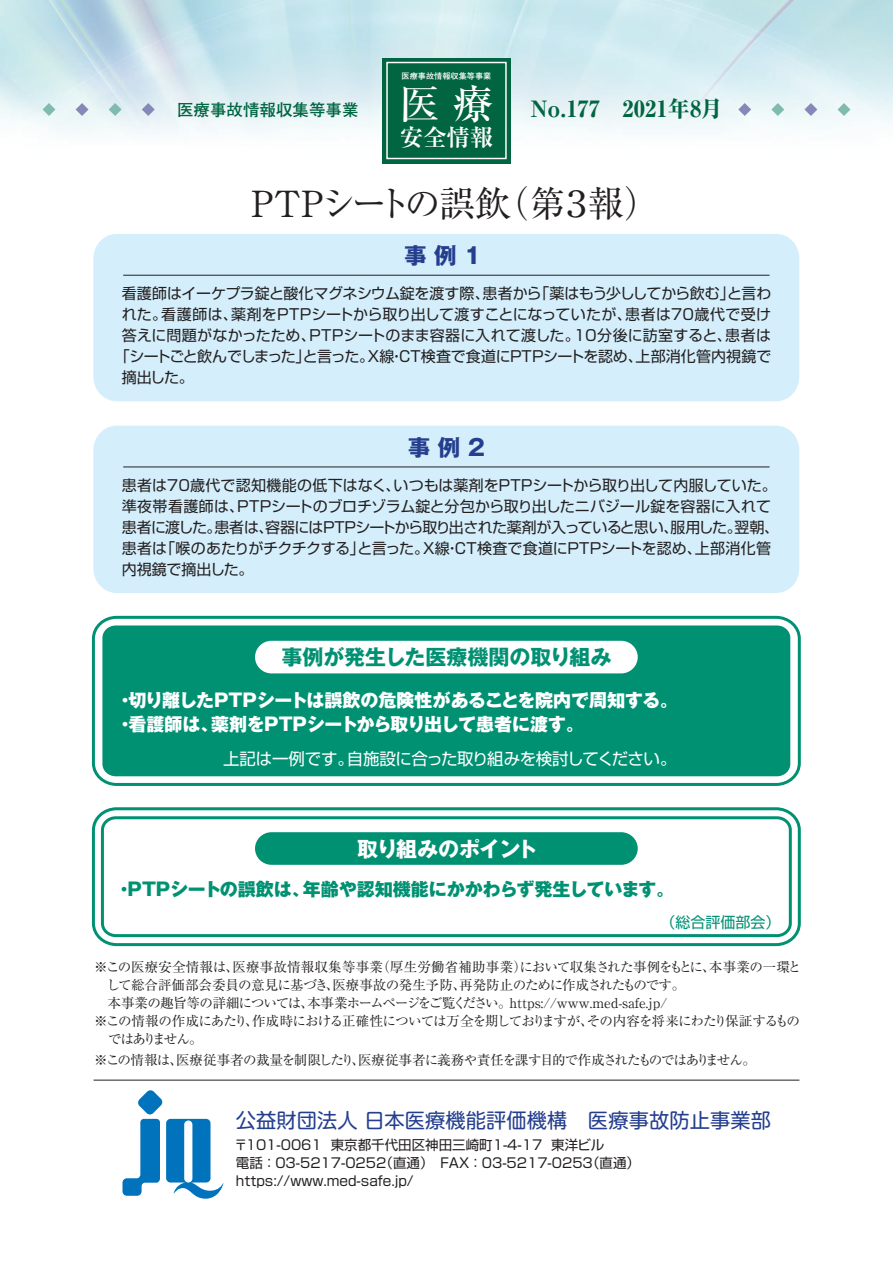
<style>
.page{position:relative;width:893px;height:1263px;background:#fff}
.page>*{position:absolute;margin:0;border:0;box-sizing:border-box;transform-origin:0 0}
.t1{font:500 40.35px "Ryumin Pro";color:#fff}
.t2{font:36px "Ryumin Pro";letter-spacing:-.2em;color:#231f20}
.t3{font:700 23.4px "Ryumin Pro";color:#fff}
.t4{font:800 22.5px "Ryumin Pro";color:#006540}
.t5{font:700 22.5px "Gothic MB101 Pro";color:#253f8e}
.t6{font:700 21px "Gothic MB101 Pro";color:#009173}
.t7{font:700 21px "Gothic MB101 Pro";letter-spacing:-.04em;color:#fff}
.t8{font:20.25px "Shin M Go Pro";letter-spacing:.005em;color:#253f8e}
.t9{font:800 18px/24px "Gothic MB101 Pro";letter-spacing:-.03em;color:#fff}
.t10{font:800 18px "Gothic MB101 Pro";color:#009173}
.t11{font:16.5px "Shin Go Pro";letter-spacing:-.03em;color:#fff}
.t12{font:700 16.5px "Futo Go B101 Pro";color:#006540}
.t13{font:15px/21px "Shin Go Pro";letter-spacing:-.01em;color:#231f20}
.t14{font:15px "Shin Go Pro";letter-spacing:-.035em;color:#231f20}
.t15{font:15px "Shin Go Pro";letter-spacing:.01em;color:#231f20}
.t16{font:15px "Shin Go Pro";color:#009173}
.t17{font:13.5px "Ryumin Pro";letter-spacing:-.035em;color:#231f20}
.t18{font:13.5px/18px "Shin Go Pro";color:#231f20}
.t19{font:13.5px "Ryumin Pro";letter-spacing:-.06em;color:#231f20}
.t20{font:13.5px "Ryumin Pro";letter-spacing:.015em;color:#231f20}
.t21{font:13.5px "Ryumin Pro";letter-spacing:-.055em;color:#231f20}
.t22{font:13.5px "Ryumin Pro";letter-spacing:-.11em;color:#231f20}
.t23{font:700 8.1px "Futo Go B101 Pro";color:#fff}
</style>
<div class="page">
<img style="left:0;top:0;width:893px;height:1185px">
<svg style="left:109px;top:103px;width:13px;height:13px"></svg>
<svg style="left:43px;top:103px;width:12px;height:13px"></svg>
<svg style="left:142px;top:103px;width:13px;height:13px"></svg>
<svg style="left:76px;top:103px;width:13px;height:13px"></svg>
<svg style="left:771px;top:103px;width:13px;height:13px"></svg>
<svg style="left:804px;top:103px;width:13px;height:13px"></svg>
<svg style="left:738px;top:103px;width:13px;height:13px"></svg>
<svg style="left:837px;top:103px;width:13px;height:13px"></svg>
<div style="left:382px;top:58px;width:129px;height:105px;background:#006540"></div>
<div style="left:386px;top:62px;width:121px;height:97px;border:1px solid #fff"></div>
<hr style="left:94px;top:1080px;width:705px;height:1px;background:#231f20">
<svg style="left:122px;top:1090px;width:101px;height:109px"></svg>
<div style="left:93px;top:234px;width:706px;height:167px;background:#d4effb;border-radius:24px"></div>
<hr style="left:123px;top:275px;width:646px;height:1px;background:#231f20">
<div style="left:93px;top:426px;width:706px;height:167px;background:#d4effb;border-radius:24px"></div>
<hr style="left:123px;top:467px;width:646px;height:1px;background:#231f20">
<div style="left:92px;top:807px;width:709px;height:139px;border:3px solid #009173;border-radius:22px"></div>
<div style="left:101px;top:816px;width:691px;height:121px;border:3px solid #009173;border-radius:13px"></div>
<div style="left:255px;top:832px;width:383px;height:33px;background:#009173;border-radius:16px"></div>
<div style="left:92px;top:616px;width:709px;height:170px;border:3px solid #009173;border-radius:22px"></div>
<div style="left:102px;top:625px;width:688px;height:151px;background:#009173;border-radius:13px"></div>
<div style="left:255px;top:641px;width:383px;height:32px;background:#fff;border-radius:16px"></div>
<p class="t12" style="left:177px;top:96px;width:183px">医療事故情報収集等事業</p>
<p class="t23" style="left:402px;top:69px;width:91px">医療事故情報収集等事業</p>
<h1 class="t1" style="left:399px;top:72px;width:96px">医 療</h1>
<h3 class="t3" style="left:400px;top:119px;width:95px">安全情報</h3>
<h3 class="t4" style="left:531px;top:91px;width:193px">No.177 2021年8月</h3>
<h2 class="t2" style="left:244px;top:175px;width:417px">ＰＴＰシートの誤飲（第３報）</h2>
<h3 class="t5" style="left:404px;top:237px;width:79px">事 例 1</h3>
<p class="t14" style="left:122px;top:281px;width:651px">看護師はイーケプラ錠と酸化マグネシウム錠を渡す際、患者から「薬はもう少ししてから飲む」と言わ</p>
<p class="t15" style="left:122px;top:302px;width:651px">れた。看護師は、薬剤をPTPシートから取り出して渡すことになっていたが、患者は７０歳代で受け</p>
<p class="t13" style="left:122px;top:323px;width:651px">答えに問題がなかったため、ＰＴＰシートのまま容器に入れて渡した。１０分後に訪室すると、患者は</p>
<p class="t13" style="left:115px;top:344px;width:658px">「シートごと飲んでしまった」と言った。X線・CT検査で食道にPTPシートを認め、上部消化管内視鏡で</p>
<p class="t13" style="left:122px;top:365px;width:73px">摘出した。</p>
<h3 class="t5" style="left:408px;top:429px;width:79px">事 例 2</h3>
<p class="t13" style="left:122px;top:472px;width:659px">患者は７０歳代で認知機能の低下はなく、いつもは薬剤をＰＴＰシートから取り出して内服していた。準夜帯看護師は、PTPシートのブロチゾラム錠と分包から取り出したニバジール錠を容器に入れて患者に渡した。患者は、容器にはPTPシートから取り出された薬剤が入っていると思い、服用した。翌朝、患者は「喉のあたりがチクチクする」と言った。X線・CT検査で食道にPTPシートを認め、上部消化管内視鏡で摘出した。</p>
<h3 class="t6" style="left:281px;top:640px;width:331px">事例が発生した医療機関の取り組み</h3>
<p class="t9" style="left:116px;top:686px;width:563px">・切り離したＰＴＰシートは誤飲の危険性があることを院内で周知する。・看護師は、薬剤をＰＴＰシートから取り出して患者に渡す。</p>
<p class="t11" style="left:223px;top:745px;width:455px">上記は一例です。自施設に合った取り組みを検討してください。</p>
<h3 class="t7" style="left:357px;top:831px;width:182px">取り組みのポイント</h3>
<p class="t10" style="left:115px;top:874px;width:561px">・ＰＴＰシートの誤飲は、年齢や認知機能にかかわらず発生しています。</p>
<p class="t16" style="left:660px;top:910px;width:121px">（総合評価部会）</p>
<p class="t20" style="left:94px;top:956px;width:709px">※この医療安全情報は、医療事故情報収集等事業（厚生労働省補助事業）において収集された事例をもとに、本事業の一環と</p>
<p class="t17" style="left:107px;top:974px;width:580px">して総合評価部会委員の意見に基づき、医療事故の発生予防、再発防止のために作成されたものです。</p>
<p class="t17" style="left:94px;top:992px;width:575px">　本事業の趣旨等の詳細については、本事業ホームページをご覧ください。https://www.med-safe.jp/</p>
<p class="t19" style="left:94px;top:1010px;width:707px">※この情報の作成にあたり、作成時における正確性については万全を期しておりますが、その内容を将来にわたり保証するもの</p>
<p class="t22" style="left:108px;top:1028px;width:96px">ではありません。</p>
<p class="t21" style="left:94px;top:1049px;width:663px">※この情報は、医療従事者の裁量を制限したり、医療従事者に義務や責任を課す目的で作成されたものではありません。</p>
<h3 class="t8" style="left:236px;top:1103px;width:537px">公益財団法人 日本医療機能評価機構　医療事故防止事業部</h3>
<p class="t18" style="left:234px;top:1134px;width:408px">〒101-0061 東京都千代田区神田三崎町1-4-17 東洋ビル<br>電話 ：03-5217-0252（直通）　ＦＡＸ ：03-5217-0253（直通）https://www.med-safe.jp/</p>
</div>
